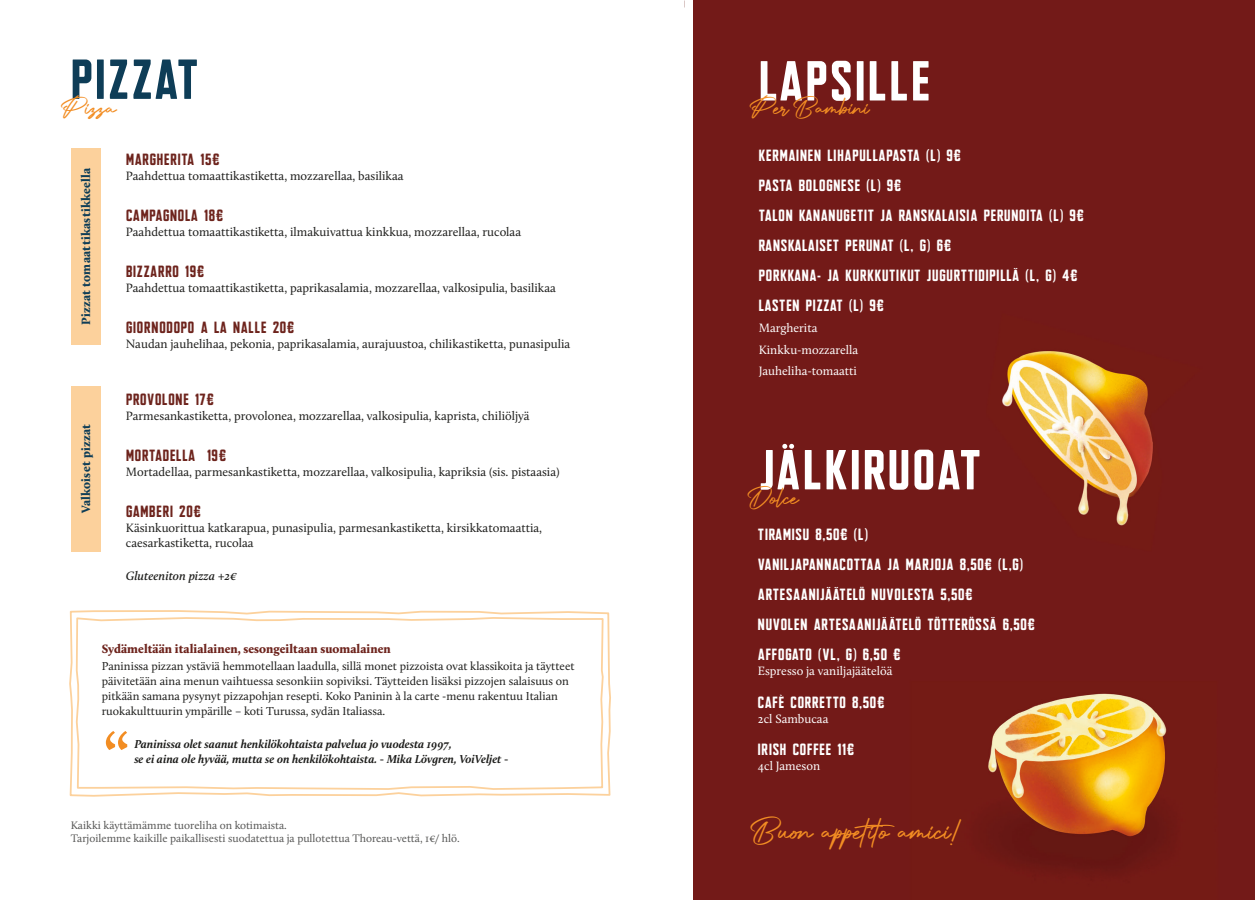
<style>
.page{position:relative;width:1255px;height:900px;background:#fff}
.page>*{position:absolute;margin:0;border:0;box-sizing:border-box;transform-origin:0 0}
.t1{font:56.25px "Autostrada";letter-spacing:.05em;color:#fff}
.t2{font:56.25px "Autostrada";letter-spacing:.05em;color:#0e3d57}
.t3{font:37.5px "Authentic Signature";color:#f28d23}
.t4{font:30px "Authentic Signature";color:#f28d23}
.t5{font:16.25px "Autostrada";letter-spacing:.05em;color:#fff}
.t6{font:16.25px "Autostrada";letter-spacing:.05em;color:#6d231c}
.t7{font:12.5px "Calluna";color:#1d1d1b}
.t8{font:12.5px "Calluna";color:#fff}
.t9{font:900 12.5px "Calluna";color:#6d231c}
.t10{font:900 12.5px "Calluna";letter-spacing:.02em;color:#0e3d57}
.t11{font:italic 600 12.5px "Calluna";color:#1d1d1b}
.t12{font:11.88px/15px "Calluna";color:#1d1d1b}
.t13{font:italic 700 11.88px "Calluna";color:#1d1d1b}
.t14{font:11.25px "Calluna";color:#575756}
</style>
<div class="page">
<img style="left:693px;top:0;width:561px;height:900px">
<div style="left:71px;top:148px;width:29px;height:197px;background:#fcd19c"></div>
<div style="left:71px;top:386px;width:29px;height:166px;background:#fcd19c"></div>
<svg style="left:69px;top:610px;width:542px;height:187px"></svg>
<svg style="left:106px;top:731px;width:21px;height:19px"></svg>
<p class="t2" style="left:71px;top:50px;width:129px">PIZZAT</p>
<p class="t4" style="left:61px;top:91px;width:56px">Pizza</p>
<p class="t10" style="left:78px;top:325px;width:159px;rotate:-90deg">Pizzat tomaattikastikkeella</p>
<p class="t10" style="left:78px;top:513px;width:91px;rotate:-90deg">Valkoiset pizzat</p>
<p class="t6" style="left:126px;top:151px;width:95px">MARGHERITA 15€</p>
<p class="t7" style="left:126px;top:168px;width:279px">Paahdettua tomaattikastiketta, mozzarellaa, basilikaa</p>
<p class="t6" style="left:126px;top:207px;width:99px">CAMPAGNOLA 18€</p>
<p class="t7" style="left:126px;top:224px;width:396px">Paahdettua tomaattikastiketta, ilmakuivattua kinkkua, mozzarellaa, rucolaa</p>
<p class="t6" style="left:126px;top:263px;width:80px">BIZZARRO 19€</p>
<p class="t7" style="left:126px;top:280px;width:431px">Paahdettua tomaattikastiketta, paprikasalamia, mozzarellaa, valkosipulia, basilikaa</p>
<p class="t6" style="left:126px;top:319px;width:170px">GIORNODOPO A LA NALLE 20€</p>
<p class="t7" style="left:126px;top:337px;width:446px">Naudan jauhelihaa, pekonia, paprikasalamia, aurajuustoa, chilikastiketta, punasipulia</p>
<p class="t6" style="left:126px;top:391px;width:89px">PROVOLONE 17€</p>
<p class="t7" style="left:126px;top:408px;width:405px">Parmesankastiketta, provolonea, mozzarellaa, valkosipulia, kaprista, chiliöljyä</p>
<p class="t6" style="left:126px;top:447px;width:101px">MORTADELLA 19€</p>
<p class="t7" style="left:126px;top:464px;width:435px">Mortadellaa, parmesankastiketta, mozzarellaa, valkosipulia, kapriksia (sis. pistaasia)</p>
<p class="t6" style="left:126px;top:503px;width:76px">GAMBERI 20€</p>
<p class="t7" style="left:126px;top:520px;width:418px">Käsinkuorittua katkarapua, punasipulia, parmesankastiketta, kirsikkatomaattia,</p>
<p class="t7" style="left:126px;top:535px;width:129px">caesarkastiketta, rucolaa</p>
<p class="t11" style="left:126px;top:568px;width:112px">Gluteeniton pizza +2€</p>
<p class="t9" style="left:102px;top:641px;width:290px">Sydämeltään italialainen, sesongeiltaan suomalainen</p>
<p class="t12" style="left:102px;top:659px;width:474px">Paninissa pizzan ystäviä hemmotellaan laadulla, sillä monet pizzoista ovat klassikoita ja täytteet päivitetään aina menun vaihtuessa sesonkiin sopiviksi. Täytteiden lisäksi pizzojen salaisuus on</p>
<p class="t12" style="left:102px;top:689px;width:457px">pitkään samana pysynyt pizzapohjan resepti. Koko Paninin à la carte -menu rakentuu Italian ruokakulttuurin ympärille – koti Turussa, sydän Italiassa.</p>
<p class="t13" style="left:134px;top:736px;width:319px">Paninissa olet saanut henkilökohtaista palvelua jo vuodesta 1997,</p>
<p class="t13" style="left:134px;top:751px;width:375px">se ei aina ole hyvää, mutta se on henkilökohtaista. - Mika Lövgren, VoiVeljet -</p>
<p class="t14" style="left:71px;top:818px;width:218px">Kaikki käyttämämme tuoreliha on kotimaista.</p>
<p class="t14" style="left:71px;top:832px;width:390px">Tarjoilemme kaikille paikallisesti suodatettua ja pullotettua Thoreau-vettä, 1€/ hlö.</p>
<p class="t1" style="left:759px;top:52px;width:173px">LAPSILLE</p>
<p class="t4" style="left:749px;top:91px;width:121px">Per Bambini</p>
<p class="t5" style="left:758px;top:147px;width:203px">KERMAINEN LIHAPULLAPASTA (L) 9€</p>
<p class="t5" style="left:758px;top:177px;width:144px">PASTA BOLOGNESE (L) 9€</p>
<p class="t5" style="left:758px;top:207px;width:326px">TALON KANANUGETIT JA RANSKALAISIA PERUNOITA (L) 9€</p>
<p class="t5" style="left:758px;top:237px;width:194px">RANSKALAISET PERUNAT (L, G) 6€</p>
<p class="t5" style="left:758px;top:267px;width:320px">PORKKANA- JA KURKKUTIKUT JUGURTTIDIPILLÄ (L, G) 4€</p>
<p class="t5" style="left:758px;top:297px;width:126px">LASTEN PIZZAT (L) 9€</p>
<p class="t8" style="left:758px;top:321px;width:60px">Margherita</p>
<p class="t8" style="left:758px;top:342px;width:101px">Kinkku-mozzarella</p>
<p class="t8" style="left:758px;top:363px;width:100px">Jauheliha-tomaatti</p>
<p class="t1" style="left:759px;top:441px;width:224px">JÄLKIRUOAT</p>
<p class="t4" style="left:749px;top:481px;width:50px">Dolce</p>
<p class="t5" style="left:757px;top:526px;width:112px">TIRAMISU 8,50€ (L)</p>
<p class="t5" style="left:757px;top:556px;width:267px">VANILJAPANNACOTTAA JA MARJOJA 8,50€ (L,G)</p>
<p class="t5" style="left:757px;top:586px;width:216px">ARTESAANIJÄÄTELÖ NUVOLESTA 5,50€</p>
<p class="t5" style="left:757px;top:616px;width:278px">NUVOLEN ARTESAANIJÄÄTELÖ TÖTTERÖSSÄ 6,50€</p>
<p class="t5" style="left:757px;top:646px;width:144px">AFFOGATO (VL, G) 6,50 €</p>
<p class="t8" style="left:757px;top:664px;width:136px">Espresso ja vaniljajäätelöä</p>
<p class="t5" style="left:757px;top:694px;width:128px">CAFÈ CORRETTO 8,50€</p>
<p class="t8" style="left:757px;top:711px;width:72px">2cl Sambucaa</p>
<p class="t5" style="left:757px;top:741px;width:98px">IRISH COFFEE 11€</p>
<p class="t8" style="left:757px;top:759px;width:64px">4cl Jameson</p>
<p class="t3" style="left:753px;top:811px;width:207px">Buon appetito amici!</p>
</div>
